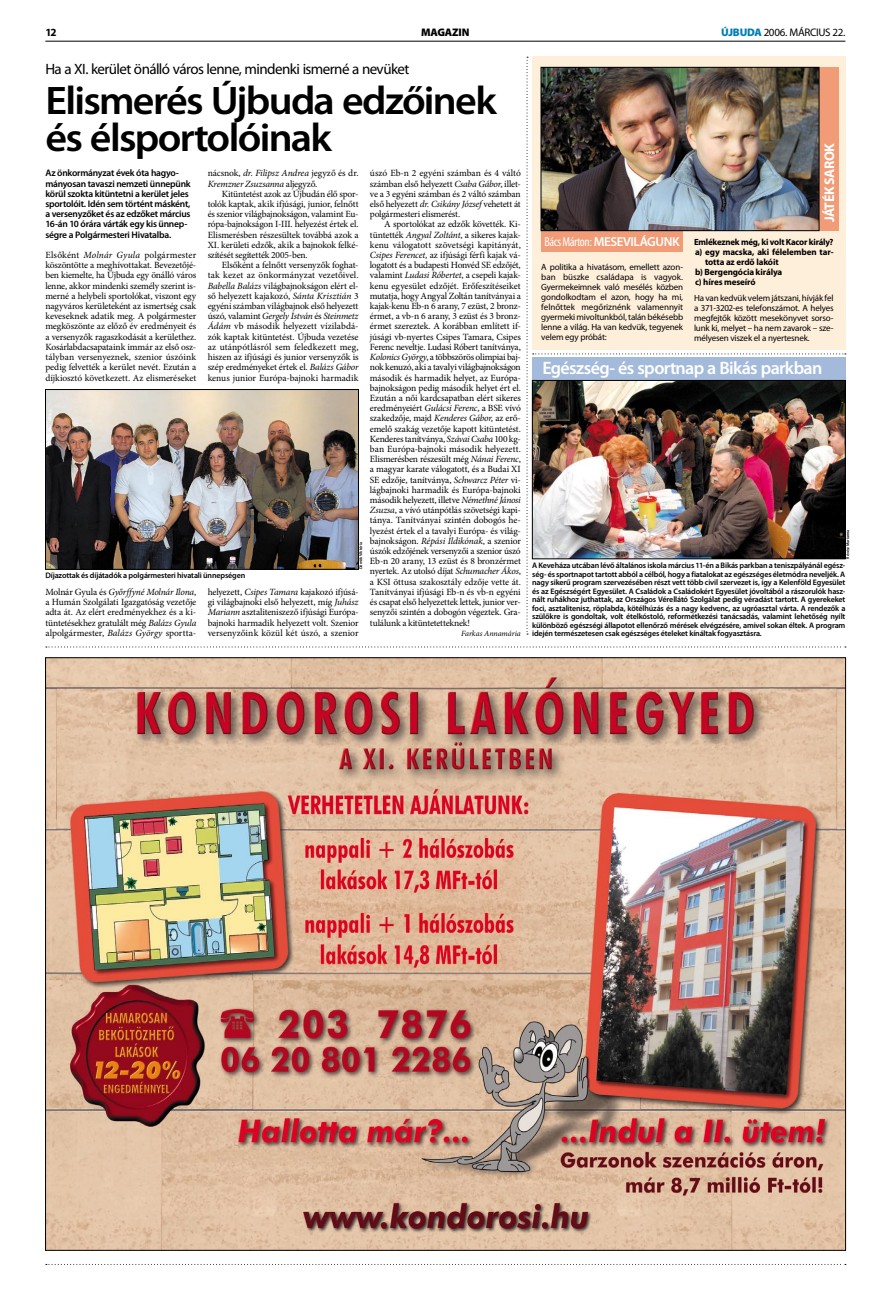
<style>
.page{position:relative;width:888px;height:1293px;background:#fff}
.page>*{position:absolute;margin:0;border:0;box-sizing:border-box;transform-origin:0 0}
.A_cim_22_sb{font:600 40px/37px "Myriad Pro";letter-spacing:-.04em;color:#000;scale:1.05 1}
.felcim_14_15{font:600 18px "Myriad Pro";letter-spacing:-.035em;color:#fff}
.A_felcim{font:15px "Myriad Pro";letter-spacing:-.035em;color:#000}
.A_belso_cim{font:700 14px "Myriad Pro";letter-spacing:-.04em;color:#fff}
.A_belso_cim-2{font:600 13px "Myriad Pro";letter-spacing:-.03em;color:#fff}
.t1{font:11px "Myriad Pro";letter-spacing:-.03em;color:#000}
.t2{font:900 11px "Myriad Pro";letter-spacing:-.015em;color:#000}
.t3{font:700 11px "Myriad Pro";color:#000}
.A_text{font:9.5px/10.2px "Minion Pro";letter-spacing:-.015em;color:#000;text-align:justify}
.A_lid{font:600 9.5px/10.2px "Myriad Pro";letter-spacing:-.025em;color:#000}
.A_text-2{font:italic 9.5px/10.2px "Minion Pro";letter-spacing:-.02em;color:#000}
.kepalairas_8_9{font:9px/10px "Myriad Pro";letter-spacing:-.015em;color:#000;text-align:justify}
.kepalairas_8_9-2{font:700 9px/10px "Myriad Pro";letter-spacing:-.015em;color:#000}
.kepalairas_8_9-3{font:600 8px/8.5px "Myriad Pro";letter-spacing:-.015em;color:#000;text-align:justify}
.A_szerzo_neve{font:italic 8px "Minion Pro";letter-spacing:-.005em;color:#000}
.fotos_neve{font:600 4px "Myriad Pro";letter-spacing:-.005em;color:#000}
.s1{font-weight:900;color:#007fb3}
.s2{font-style:normal}
.s3{font-style:italic}
.s4{font-weight:400;font-stretch:condensed}
</style>
<div class="page">
<hr style="left:45px;top:41px;width:800px;height:1px;background:#000">
<svg style="left:46px;top:1264px;width:799px;height:1px"></svg>
<svg style="left:46px;top:646px;width:799px;height:1px"></svg>
<img style="left:526px;top:57px;width:319px;height:577px">
<img style="left:47px;top:659px;width:796px;height:589px">
<img style="left:534px;top:382px;width:309px;height:175px">
<div style="left:532px;top:357px;width:313px;height:23px;background:#a4badb"></div>
<img style="left:47px;top:391px;width:309px;height:176px">
<div style="left:45px;top:389px;width:313px;height:180px;border:1px solid #000"></div>
<div style="left:532px;top:380px;width:313px;height:179px;border:1px solid #000"></div>
<p class="t3" style="left:45px;top:26px;width:13px">12</p>
<p class="t2" style="left:421px;top:26px;width:50px">MAGAZIN</p>
<p class="t1" style="left:720px;top:26px;width:126px"><span class="s1">ÚJBUDA</span> 2006. MÁRCIUS 22.</p>
<p class="A_felcim" style="left:45px;top:60px;width:365px">Ha a XI. kerület önálló város lenne, mindenki ismerné a nevüket</p>
<p class="A_cim_22_sb" style="left:45px;top:83px;width:431px">Elismerés Újbuda edzőinek és élsportolóinak</p>
<p class="A_text-2" style="left:207px;top:169px;width:152px"><span class="s2">nácsnok,</span> dr. Filipsz Andrea <span class="s2">jegyző és dr.<br></span>Kremzner Zsuzsanna <span class="s2">aljegyző.</span></p>
<p class="A_text" style="left:207px;top:189px;width:152px;text-indent:14px">Kitüntetést azok az Újbudán élő spor&shy;tolók kaptak, akik ifjúsági, junior, felnőtt és szenior világbajnokságon, valamint Eu&shy;rópa-bajnokságon I-III. helyezést értek el.<br>Elismerésben részesültek továbbá azok a XI. kerületi edzők, akik a bajnokok felké&shy;szítését segítették 2005-ben.</p>
<p class="A_text" style="left:207px;top:260px;width:152px;text-indent:14px">Elsőként a felnőtt versenyzők foghat&shy;tak kezet az önkormányzat vezetőivel.<br><span class="s3">Babella Balázs</span> világbajnokságon elért el&shy;ső helyezett kajakozó, <span class="s3">Sánta Krisztián</span> 3 egyéni számban világbajnok első helyezett úszó, valamint <span class="s3">Gergely István</span> és <span class="s3">Steinmetz Ádám</span> vb második helyezett vízilabdá&shy;zók kaptak kitüntetést. Újbuda vezetése az utánpótlásról sem feledkezett meg, hiszen az ifjúsági és junior versenyzők is szép eredményeket értek el. <span class="s3">Balázs Gábor </span>kenus junior Európa-bajnoki harmadik</p>
<p class="A_text" style="left:370px;top:169px;width:152px">úszó Eb-n 2 egyéni számban és 4 váltó számban első helyezett <span class="s3">Csaba Gábor</span>, illet&shy;ve a 3 egyéni számban és 2 váltó számban első helyezett <span class="s3">dr. Csikány József</span> vehetett át polgármesteri elismerést.</p>
<p class="A_text" style="left:370px;top:220px;width:152px;text-indent:14px">A sportolókat az edzők követték. Ki&shy;tüntették <span class="s3">Angyal Zoltánt</span>, a sikeres kajak&shy;kenu válogatott szövetségi kapitányát, <span class="s3">Csipes Ferencet,</span> az ifjúsági férfi kajak vá&shy;logatott és a budapesti Honvéd SE edzőjét, valamint <span class="s3">Ludasi Róbertet</span>, a csepeli kajak&shy;kenu egyesület edzőjét. Erőfeszítéseiket mutatja, hogy Angyal Zoltán tanítványai a kajak-kenu Eb-n 6 arany, 7 ezüst, 2 bronz&shy;érmet, a vb-n 6 arany, 3 ezüst és 3 bronz&shy;érmet szereztek. A korábban említett if&shy;júsági vb-nyertes Csipes Tamara, Csipes Ferenc neveltje. Ludasi Róbert tanítványa, <span class="s3">Kolonics György</span>, a többszörös olimpiai baj&shy;nok kenuzó, aki a tavalyi világbajnokságon második és harmadik helyet, az Európa&shy;bajnokságon pedig második helyet ért el.<br>Ezután a női kardcsapatban elért sikeres eredményeiért <span class="s3">Gulácsi Ferenc</span>, a BSE vívó szakedzője, majd <span class="s3">Kenderes Gábor,</span> az erő&shy;emelő szakág vezetője kapott kitüntetést.<br>Kenderes tanítványa, <span class="s3">Szávai Csaba</span> 100 kg&shy;ban Európa-bajnoki második helyezett.<br>Elismerésben részesült még <span class="s3">Nánai Ferenc</span>, a magyar karate válogatott, és a Budai XI SE edzője, tanítványa, <span class="s3">Schwarcz Péter</span> vi&shy;lágbajnoki harmadik és Európa-bajnoki második helyezett, illetve <span class="s3">Némethné Jánosi Zsuzsa</span>, a vívó utánpótlás szövetségi kapi&shy;tánya. Tanítványai szintén dobogós he&shy;lyezést értek el a tavalyi Európa- és világ&shy;bajnokságon. <span class="s3">Répási Ildikónak</span>, a szenior úszók edzőjének versenyzői a szenior úszó Eb-n 20 arany, 13 ezüst és 8 bronzérmet nyertek. Az utolsó díjat <span class="s3">Schumacher Ákos</span>, a KSI öttusa szakosztály edzője vette át.<br>Tanítványai ifjúsági Eb-n és vb-n egyéni és csapat első helyezettek lettek, junior ver&shy;senyzői szintén a dobogón végeztek. Gra&shy;tulálunk a kitüntetetteknek!</p>
<p class="A_szerzo_neve" style="left:461px;top:628px;width:61px">Farkas Annamária</p>
<p class="A_lid" style="left:45px;top:168px;width:147px">Az önkormányzat évek óta hagyo&shy;mányosan tavaszi nemzeti ünnepünk körül szokta kitüntetni a kerület jeles sportolóit. Idén sem történt másként, a versenyzőket és az edzőket március 16-án 10 órára várták egy kis ünnep&shy;ségre a Polgármesteri Hivatalba.</p>
<p class="A_text" style="left:45px;top:250px;width:152px">Elsőként <span class="s3">Molnár Gyula</span> polgármester köszöntötte a meghívottakat. Bevezetőjé&shy;ben kiemelte, ha Újbuda egy önálló város lenne, akkor mindenki személy szerint is&shy;merné a helybeli sportolókat, viszont egy nagyváros kerületeként az ismertség csak keveseknek adatik meg. A polgármester megköszönte az előző év eredményeit és a versenyzők ragaszkodását a kerülethez.<br>Kosárlabdacsapataink immár az első osz&shy;tályban versenyeznek, szenior úszóink pedig felvették a kerület nevét. Ezután a díjkiosztó következett. Az elismeréseket</p>
<p class="fotos_neve" style="left:358px;top:569px;width:28px;rotate:-90deg">Dömök Viktória</p>
<p class="kepalairas_8_9-3" style="left:45px;top:571px;width:201px">Díjazottak és díjátadók a polgármesteri hivatali ünnepségen</p>
<p class="A_text" style="left:45px;top:587px;width:152px">Molnár Gyula és <span class="s3">Győrffyné Molnár Ilona</span>, a Humán Szolgálati Igazgatóság vezetője adta át. Az elért eredményekhez és a ki&shy;tüntetésekhez gratulált még <span class="s3">Balázs Gyula </span>alpolgármester, <span class="s3">Balázs György</span> sportta-</p>
<p class="A_text" style="left:207px;top:587px;width:152px">helyezett, <span class="s3">Csipes Tamara</span> kajakozó ifjúsá&shy;gi világbajnoki első helyezett, míg <span class="s3">Juhász Mariann</span> asztaliteniszező ifjúsági Európa&shy;bajnoki harmadik helyezett volt. Szenior versenyzőink közül két úszó, a szenior</p>
<p class="A_belso_cim-2" style="left:544px;top:234px;width:137px"><span class="s4">Bács Márton:</span> MESEVILÁGUNK</p>
<p class="kepalairas_8_9" style="left:541px;top:262px;width:143px">A politika a hivatásom, emellett azon&shy;ban büszke családapa is vagyok.<br>Gyermekeimnek való mesélés közben gondolkodtam el azon, hogy ha mi, felnőttek megőriznénk valamennyit gyermeki mivoltunkból, talán békésebb lenne a világ. Ha van kedvük, tegyenek velem egy próbát:</p>
<p class="A_belso_cim" style="left:821px;top:222px;width:81px;rotate:-90deg">JÁTÉK SAROK</p>
<p class="kepalairas_8_9-2" style="left:693px;top:237px;width:141px">Emlékeznek még, ki volt Kacor király?</p>
<p class="kepalairas_8_9-2" style="left:704px;top:247px;width:130px;text-indent:-10px">a) egy macska, aki félelemben tar&shy;totta az erdő lakóit</p>
<p class="kepalairas_8_9-2" style="left:694px;top:267px;width:89px">b) Bergengócia királya</p>
<p class="kepalairas_8_9-2" style="left:694px;top:277px;width:62px">c) híres meseíró</p>
<p class="kepalairas_8_9" style="left:693px;top:293px;width:141px">Ha van kedvük velem játszani, hívják fel a 371-3202-es telefonszámot. A helyes megfejtők között mesekönyvet sorso&shy;lunk ki, melyet – ha nem zavarok – sze&shy;mélyesen viszek el a nyertesnek.</p>
<p class="felcim_14_15" style="left:542px;top:358px;width:281px">Egészség- és sportnap a Bikás parkban</p>
<p class="fotos_neve" style="left:845px;top:558px;width:30px;rotate:-90deg">Révész Marianna</p>
<p class="kepalairas_8_9-3" style="left:532px;top:561px;width:314px">A Keveháza utcában lévő általános iskola március 11-én a Bikás parkban a teniszpályánál egész&shy;ség- és sportnapot tartott abból a célból, hogy a fiatalokat az egészséges életmódra neveljék. A nagy sikerű program szervezésében részt vett több civil szervezet is, így a Kelenföld Egyesület és az Egészségért Egyesület. A Családok a Családokért Egyesület jóvoltából a rászorulók hasz&shy;nált ruhákhoz juthattak, az Országos Vérellátó Szolgálat pedig véradást tartott. A gyerekeket foci, asztalitenisz, röplabda, kötélhúzás és a nagy kedvenc, az ugróasztal várta. A rendezők a szülőkre is gondoltak, volt ételkóstoló, reformétkezési tanácsadás, valamint lehetőség nyílt különböző egészségi állapotot ellenőrző mérések elvégzésére, amivel sokan éltek. A program idején természetesen csak egészséges ételeket kínáltak fogyasztásra.</p>
</div>
